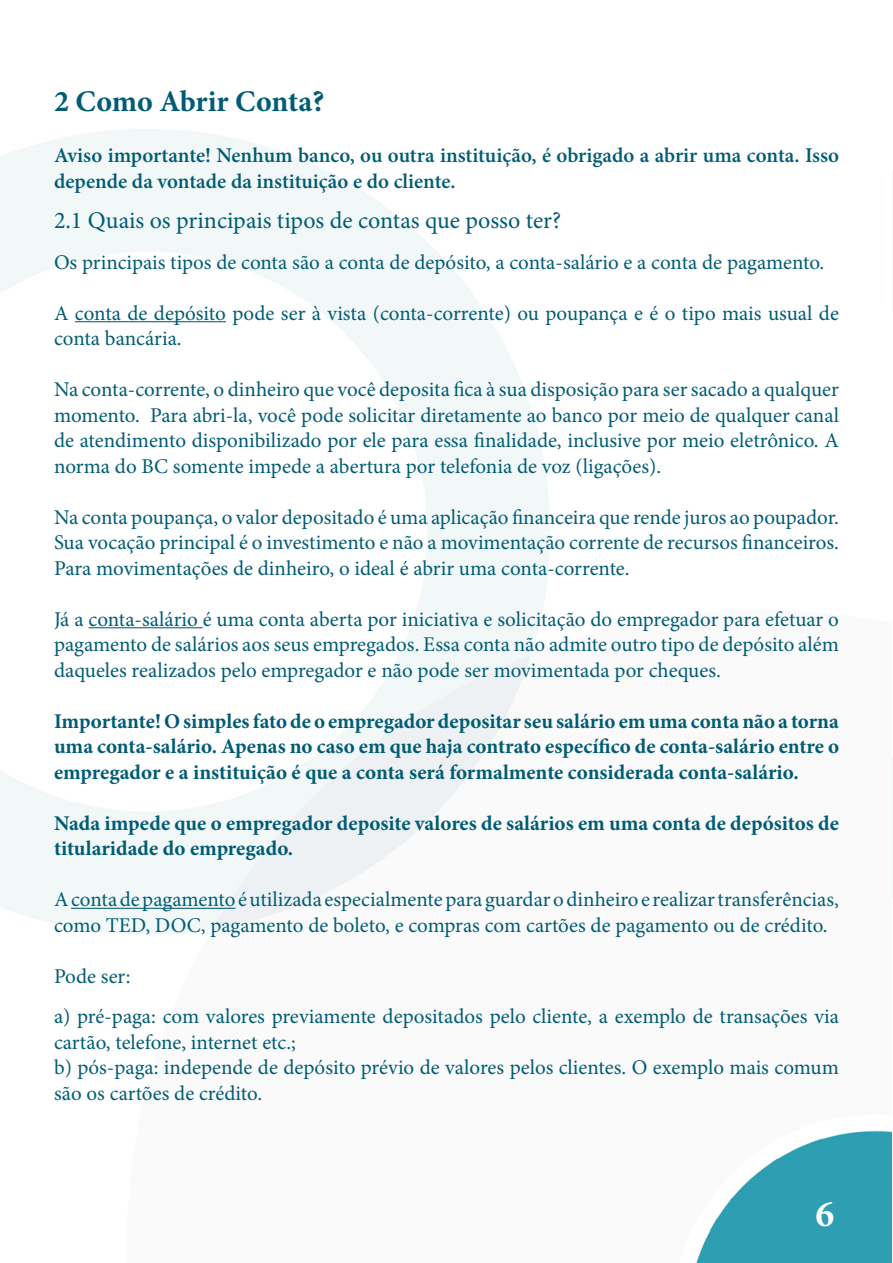
<style>
.page{position:relative;width:893px;height:1263px;background:#fff}
.page>*{position:absolute;margin:0;border:0;box-sizing:border-box;transform-origin:0 0}
.t1{font:700 37.5px "Minion Pro";color:#fff}
.t2{font:700 30px "Minion Pro";color:#005c75}
.t3{font:24px "Minion Pro";color:#005c75}
.t4{font:21px/25.5px "Minion Pro";color:#005c75}
.t5{font:700 21px/25.5px "Minion Pro";color:#005c75;text-align:justify}
.t6{font:600 21px/25.5px "Minion Pro";color:#005c75}
</style>
<div class="page">
<img style="left:0;top:129px;width:893px;height:1134px">
<hr style="left:75px;top:321px;width:151px;height:1px;background:#005c75">
<hr style="left:88px;top:627px;width:115px;height:1px;background:#005c75">
<hr style="left:71px;top:908px;width:164px;height:1px;background:#005c75">
<h2 class="t2" style="left:54px;top:80px;width:272px">2 Como Abrir Conta?</h2>
<p class="t6" style="left:54px;top:143px;width:786px">Aviso importante! Nenhum banco, ou outra instituição, é obrigado a abrir uma conta. Isso depende da vontade da instituição e do cliente.</p>
<p class="t3" style="left:54px;top:204px;width:509px">2.1 Quais os principais tipos de contas que posso ter?</p>
<p class="t4" style="left:54px;top:249px;width:772px">Os principais tipos de conta são a conta de depósito, a conta-salário e a conta de pagamento.</p>
<p class="t4" style="left:54px;top:300px;width:786px">A conta de depósito pode ser à vista (conta-corrente) ou poupança e é o tipo mais usual de conta bancária.</p>
<p class="t4" style="left:54px;top:377px;width:786px;text-align:justify">Na conta-corrente, o dinheiro que você deposita fica à sua disposição para ser sacado a qualquer momento. Para abri-la, você pode solicitar diretamente ao banco por meio de qualquer canal de atendimento disponibilizado por ele para essa finalidade, inclusive por meio eletrônico. A norma do BC somente impede a abertura por telefonia de voz (ligações).</p>
<p class="t4" style="left:54px;top:504px;width:786px;text-align:justify">Na conta poupança, o valor depositado é uma aplicação financeira que rende juros ao poupador.<br>Sua vocação principal é o investimento e não a movimentação corrente de recursos financeiros.<br>Para movimentações de dinheiro, o ideal é abrir uma conta-corrente.</p>
<p class="t4" style="left:54px;top:606px;width:786px;text-align:justify">Já a conta-salário é uma conta aberta por iniciativa e solicitação do empregador para efetuar o pagamento de salários aos seus empregados. Essa conta não admite outro tipo de depósito além daqueles realizados pelo empregador e não pode ser movimentada por cheques.</p>
<p class="t5" style="left:54px;top:708px;width:787px">Importante! O simples fato de o empregador depositar seu salário em uma conta não a torna uma conta-salário. Apenas no caso em que haja contrato específico de conta-salário entre o empregador e a instituição é que a conta será formalmente considerada conta-salário.</p>
<p class="t5" style="left:54px;top:810px;width:786px">Nada impede que o empregador deposite valores de salários em uma conta de depósitos de titularidade do empregado.</p>
<p class="t4" style="left:54px;top:887px;width:786px">A conta de pagamento é utilizada especialmente para guardar o dinheiro e realizar transferências, como TED, DOC, pagamento de boleto, e compras com cartões de pagamento ou de crédito.</p>
<p class="t4" style="left:54px;top:956px;width:786px;line-height:40.5px">Pode ser:<br>a) pré-paga: com valores previamente depositados pelo cliente, a exemplo de transações via</p>
<p class="t4" style="left:54px;top:1029px;width:786px">cartão, telefone, internet etc.;<br>b) pós-paga: independe de depósito prévio de valores pelos clientes. O exemplo mais comum são os cartões de crédito.</p>
<h1 class="t1" style="left:815px;top:1188px;width:20px">6</h1>
</div>
